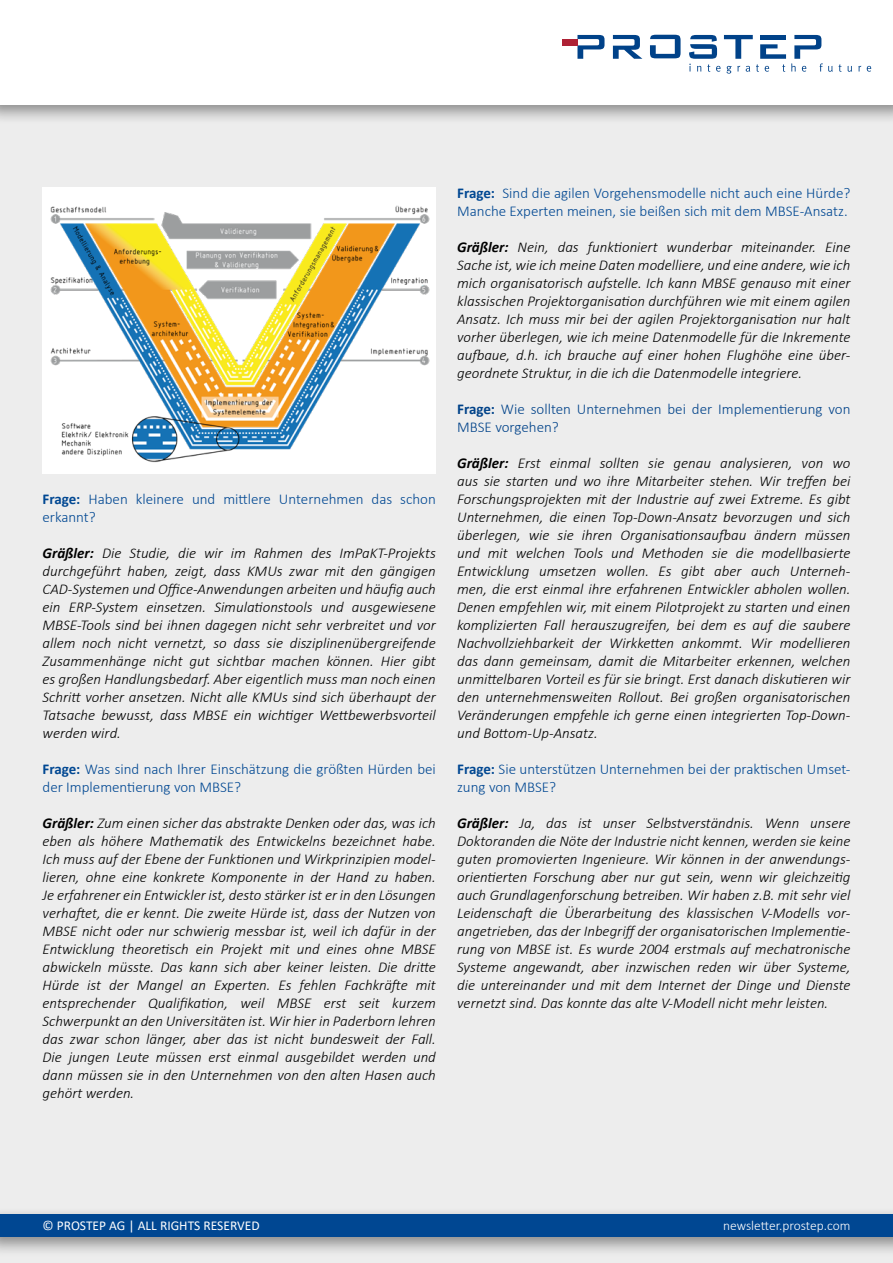
<style>
.page{position:relative;width:893px;height:1263px;background:#fff}
.page>*{position:absolute;margin:0;border:0;box-sizing:border-box;transform-origin:0 0}
.t1{font:italic 300 15px/18px "Calibri";color:#000;text-align:justify}
.t2{font:300 15px/18px "Calibri";color:#004792}
.t3{font:300 15px/18px "Calibri";color:#004289}
.t4{font:13.5px "Calibri";color:#fff}
.t5{font:300 13.5px "Calibri";color:#fff}
.s1{font-weight:700}
</style>
<div class="page">
<div style="left:0;top:89px;width:893px;height:1174px;background:#ededed"></div>
<div style="left:0;top:1206px;width:893px;height:51px;background:#000;opacity:.43"></div>
<div style="left:0;top:1214px;width:893px;height:23px;background:#004792"></div>
<div style="left:0;top:0;width:893px;height:124px;background:#000;opacity:.43"></div>
<div style="left:0;top:0;width:893px;height:104px;background:#fff"></div>
<svg style="left:650px;top:35px;width:31px;height:23px"></svg>
<svg style="left:577px;top:35px;width:27px;height:24px"></svg>
<svg style="left:613px;top:35px;width:29px;height:24px"></svg>
<div style="left:562px;top:39px;width:15px;height:6px;background:#ae2135"></div>
<svg style="left:839px;top:64px;width:3px;height:8px"></svg>
<svg style="left:848px;top:66px;width:4px;height:6px"></svg>
<svg style="left:858px;top:66px;width:3px;height:6px"></svg>
<svg style="left:867px;top:66px;width:4px;height:6px"></svg>
<svg style="left:689px;top:35px;width:144px;height:39px"></svg>
<hr style="left:760px;top:35px;width:26px;height:4px;background:#004289">
<div style="left:43px;top:187px;width:393px;height:287px;background:#fff"></div>
<img style="left:50px;top:205px;width:380px;height:258px">
<p class="t2" style="left:43px;top:490px;width:395px"><span class="s1">Frage:</span> Haben kleinere und mittlere Unternehmen das schon erkannt?</p>
<p class="t1" style="left:43px;top:544px;width:395px"><span class="s1">Gräßler:</span> Die Studie, die wir im Rahmen des ImPaKT-Projekts durchgeführt haben, zeigt, dass KMUs zwar mit den gängigen CAD-Systemen und Office-Anwendungen arbeiten und häufig auch ein ERP-System einsetzen. Simulationstools und ausgewiesene MBSE-Tools sind bei ihnen dagegen nicht sehr verbreitet und vor allem noch nicht vernetzt, so dass sie disziplinenübergreifende Zusammenhänge nicht gut sichtbar machen können. Hier gibt es großen Handlungsbedarf. Aber eigentlich muss man noch einen Schritt vorher ansetzen. Nicht alle KMUs sind sich überhaupt der Tatsache bewusst, dass MBSE ein wichtiger Wettbewerbsvorteil werden wird.</p>
<p class="t2" style="left:43px;top:760px;width:395px"><span class="s1">Frage:</span> Was sind nach Ihrer Einschätzung die größten Hürden bei der Implementierung von MBSE?</p>
<p class="t1" style="left:43px;top:814px;width:395px"><span class="s1">Gräßler:</span> Zum einen sicher das abstrakte Denken oder das, was ich eben als höhere Mathematik des Entwickelns bezeichnet habe.<br>Ich muss auf der Ebene der Funktionen und Wirkprinzipien model&shy;lieren, ohne eine konkrete Komponente in der Hand zu haben.<br>Je erfahrener ein Entwickler ist, desto stärker ist er in den Lösungen verhaftet, die er kennt. Die zweite Hürde ist, dass der Nutzen von MBSE nicht oder nur schwierig messbar ist, weil ich dafür in der Entwicklung theoretisch ein Projekt mit und eines ohne MBSE abwickeln müsste. Das kann sich aber keiner leisten. Die dritte Hürde ist der Mangel an Experten. Es fehlen Fachkräfte mit entsprechender Qualifikation, weil MBSE erst seit kurzem Schwerpunkt an den Universitäten ist. Wir hier in Paderborn lehren das zwar schon länger, aber das ist nicht bundesweit der Fall.<br>Die jungen Leute müssen erst einmal ausgebildet werden und dann müssen sie in den Unternehmen von den alten Hasen auch gehört werden.</p>
<p class="t2" style="left:457px;top:184px;width:395px"><span class="s1">Frage:</span> Sind die agilen Vorgehensmodelle nicht auch eine Hürde?<br>Manche Experten meinen, sie beißen sich mit dem MBSE-Ansatz.</p>
<p class="t1" style="left:457px;top:238px;width:395px"><span class="s1">Gräßler:</span> Nein, das funktioniert wunderbar miteinander. Eine Sache ist, wie ich meine Daten modelliere, und eine andere, wie ich mich organisatorisch aufstelle. Ich kann MBSE genauso mit einer klassischen Projektorganisation durchführen wie mit einem agilen Ansatz. Ich muss mir bei der agilen Projektorganisation nur halt vorher überlegen, wie ich meine Datenmodelle für die Inkremente aufbaue, d.h. ich brauche auf einer hohen Flughöhe eine über&shy;geordnete Struktur, in die ich die Datenmodelle integriere.</p>
<p class="t3" style="left:457px;top:400px;width:395px"><span class="s1">Frage:</span> Wie sollten Unternehmen bei der Implementierung von<br>MBSE vorgehen?</p>
<p class="t1" style="left:457px;top:454px;width:395px"><span class="s1">Gräßler:</span> Erst einmal sollten sie genau analysieren, von wo aus sie starten und wo ihre Mitarbeiter stehen. Wir treffen bei Forschungsprojekten mit der Industrie auf zwei Extreme. Es gibt Unternehmen, die einen Top-Down-Ansatz bevorzugen und sich überlegen, wie sie ihren Organisationsaufbau ändern müssen und mit welchen Tools und Methoden sie die modellbasierte Entwicklung umsetzen wollen. Es gibt aber auch Unterneh&shy;men, die erst einmal ihre erfahrenen Entwickler abholen wollen.<br>Denen empfehlen wir, mit einem Pilotprojekt zu starten und einen komplizierten Fall herauszugreifen, bei dem es auf die saubere Nachvollziehbarkeit der Wirkketten ankommt. Wir modellieren das dann gemeinsam, damit die Mitarbeiter erkennen, welchen unmittelbaren Vorteil es für sie bringt. Erst danach diskutieren wir den unternehmensweiten Rollout. Bei großen organisatorischen Veränderungen empfehle ich gerne einen integrierten Top-Down&shy;und Bottom-Up-Ansatz.</p>
<p class="t2" style="left:457px;top:760px;width:395px"><span class="s1">Frage:</span> Sie unterstützen Unternehmen bei der praktischen Umset&shy;zung von MBSE?</p>
<p class="t1" style="left:457px;top:814px;width:395px"><span class="s1">Gräßler:</span> Ja, das ist unser Selbstverständnis. Wenn unsere Doktoranden die Nöte der Industrie nicht kennen, werden sie keine guten promovierten Ingenieure. Wir können in der anwendungs&shy;orientierten Forschung aber nur gut sein, wenn wir gleichzeitig auch Grundlagenforschung betreiben. Wir haben z.B. mit sehr viel Leidenschaft die Überarbeitung des klassischen V-Modells vor&shy;angetrieben, das der Inbegriff der organisatorischen Implementie&shy;rung von MBSE ist. Es wurde 2004 erstmals auf mechatronische Systeme angewandt, aber inzwischen reden wir über Systeme, die untereinander und mit dem Internet der Dinge und Dienste vernetzt sind. Das konnte das alte V-Modell nicht mehr leisten.</p>
<p class="t4" style="left:43px;top:1216px;width:219px">© PROSTEP AG | ALL RIGHTS RESERVED</p>
<p class="t5" style="left:723px;top:1217px;width:129px">newsletter.prostep.com</p>
</div>
